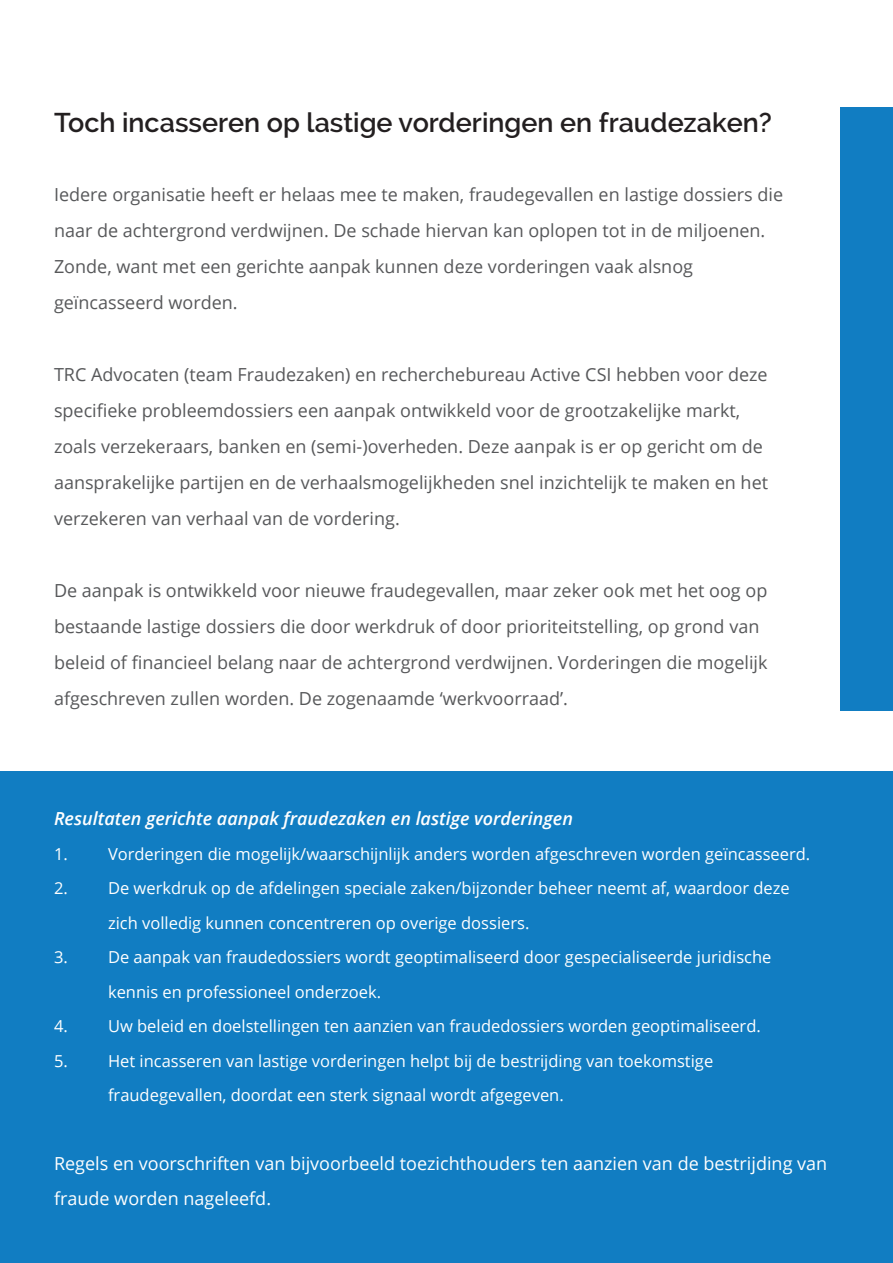
<style>
.page{position:relative;width:893px;height:1263px;background:#fff}
.page>*{position:absolute;margin:0;border:0;box-sizing:border-box;transform-origin:0 0}
.t1{font:600 27px "Raleway";color:#231f20}
.t2{font:18px/36px "Open Sans";color:#57585a}
.t3{font:18px/34.5px "Open Sans";color:#fff}
.t4{font:italic 600 18px "Open Sans";color:#fff}
.t5{font:16.5px/34.5px "Open Sans";color:#fff}
</style>
<div class="page">
<div style="left:840px;top:107px;width:53px;height:603px;background:#117dc2"></div>
<hr style="left:892px;top:107px;width:1px;height:1037px;background:#117dc2">
<div style="left:0;top:771px;width:893px;height:492px;background:#117dc2"></div>
<p class="t1" style="left:54px;top:107px;width:719px">Toch incasseren op lastige vorderingen en fraudezaken?</p>
<p class="t2" style="left:54px;top:176px;width:731px">Iedere organisatie heeft er helaas mee te maken, fraudegevallen en lastige dossiers die naar de achtergrond verdwijnen. De schade hiervan kan oplopen tot in de miljoenen.<br>Zonde, want met een gerichte aanpak kunnen deze vorderingen vaak alsnog</p>
<p class="t2" style="left:54px;top:284px;width:185px">geïncasseerd worden.</p>
<p class="t2" style="left:54px;top:356px;width:716px">TRC Advocaten (team Fraudezaken) en recherchebureau Active CSI hebben voor deze specifieke probleemdossiers een aanpak ontwikkeld voor de grootzakelijke markt, zoals verzekeraars, banken en (semi-)overheden. Deze aanpak is er op gericht om de aansprakelijke partijen en de verhaalsmogelijkheden snel inzichtelijk te maken en het verzekeren van verhaal van de vordering.</p>
<p class="t2" style="left:54px;top:572px;width:715px">De aanpak is ontwikkeld voor nieuwe fraudegevallen, maar zeker ook met het oog op bestaande lastige dossiers die door werkdruk of door prioriteitstelling, op grond van beleid of financieel belang naar de achtergrond verdwijnen. Vorderingen die mogelijk afgeschreven zullen worden. De zogenaamde ‘werkvoorraad’.</p>
<p class="t4" style="left:54px;top:806px;width:520px">Resultaten gerichte aanpak fraudezaken en lastige vorderingen</p>
<p class="t5" style="left:54px;top:836px;width:15px">1.</p>
<p class="t5" style="left:108px;top:836px;width:704px">Vorderingen die mogelijk/waarschijnlijk anders worden afgeschreven worden geïncasseerd.</p>
<p class="t5" style="left:54px;top:871px;width:15px">2.</p>
<p class="t5" style="left:108px;top:871px;width:683px">De werkdruk op de afdelingen speciale zaken/bijzonder beheer neemt af, waardoor deze zich volledig kunnen concentreren op overige dossiers.</p>
<p class="t5" style="left:54px;top:940px;width:15px">3.</p>
<p class="t5" style="left:108px;top:940px;width:665px">De aanpak van fraudedossiers wordt geoptimaliseerd door gespecialiseerde juridische</p>
<p class="t5" style="left:108px;top:974px;width:275px">kennis en professioneel onderzoek.</p>
<p class="t5" style="left:54px;top:1009px;width:15px">4.</p>
<p class="t5" style="left:108px;top:1009px;width:654px">Uw beleid en doelstellingen ten aanzien van fraudedossiers worden geoptimaliseerd.</p>
<p class="t5" style="left:54px;top:1043px;width:15px">5.</p>
<p class="t5" style="left:108px;top:1043px;width:607px">Het incasseren van lastige vorderingen helpt bij de bestrijding van toekomstige</p>
<p class="t5" style="left:108px;top:1078px;width:457px">fraudegevallen, doordat een sterk signaal wordt afgegeven.</p>
<p class="t3" style="left:54px;top:1146px;width:775px">Regels en voorschriften van bijvoorbeeld toezichthouders ten aanzien van de bestrijding van fraude worden nageleefd.</p>
</div>
